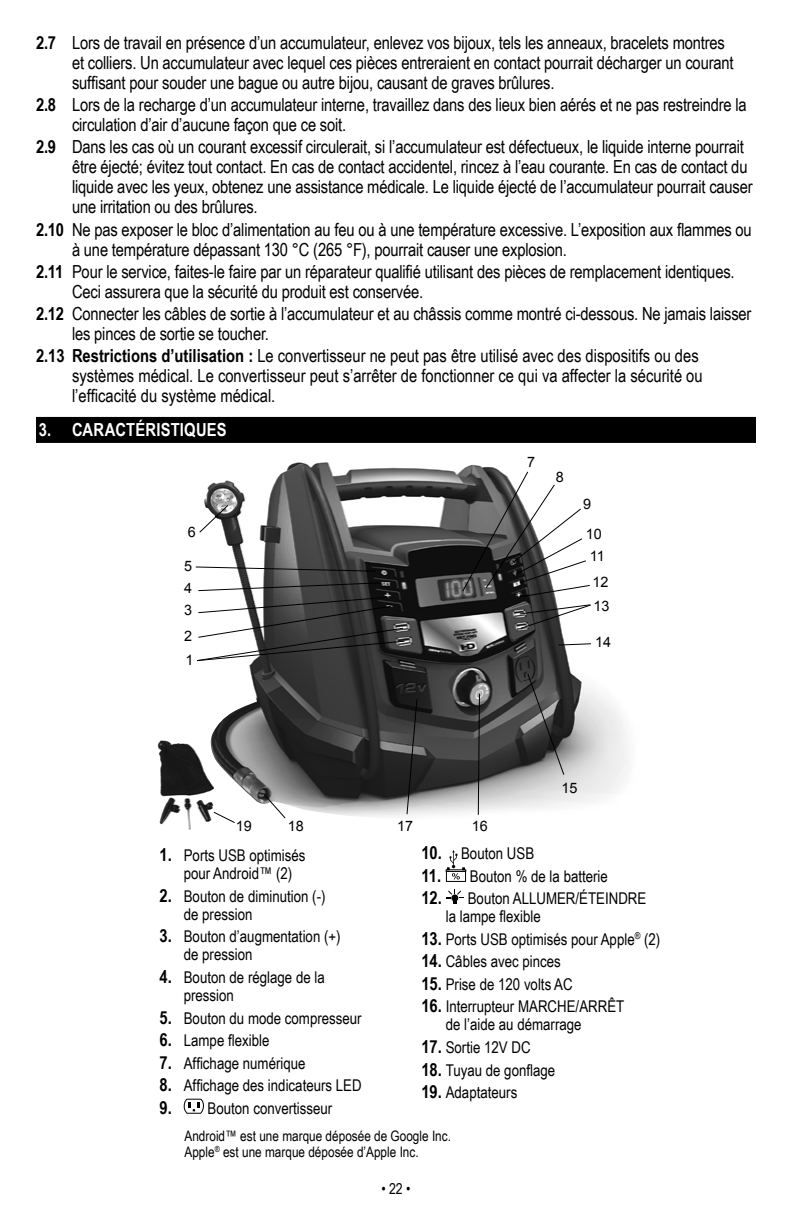
<style>
.page{position:relative;width:792px;height:1224px;background:#fff}
.page>*{position:absolute;margin:0;border:0;box-sizing:border-box;transform-origin:0 0}
.t1{font:18px/20px "Arial Narrow";letter-spacing:-.01em;color:#000}
.t2{font:700 18px "Arial Narrow";letter-spacing:.01em;color:#fff}
.t3{font:16.2px/18px "Arial Narrow";color:#000}
.t4{font:15px "Arial Narrow";color:#000}
.t5{font:14.4px/16.2px "Arial Narrow";color:#000}
.t6{font:14.4px/22px "Arial";color:#000}
.s1{font-weight:700}
.s2{font-weight:700;font-size:18px}
</style>
<div class="page">
<div style="left:36px;top:417px;width:720px;height:26px;background:#000"></div>
<svg style="left:184px;top:1099px;width:20px;height:15px"></svg>
<div style="left:446px;top:871px;width:20px;height:11px;border:1px solid #000"></div>
<svg style="left:446px;top:850px;width:20px;height:29px"></svg>
<svg style="left:446px;top:889px;width:18px;height:15px"></svg>
<img style="left:204px;top:462px;width:424px;height:354px">
<svg style="left:195px;top:566px;width:182px;height:6px"></svg>
<svg style="left:263px;top:794px;width:23px;height:25px"></svg>
<svg style="left:406px;top:698px;width:12px;height:117px"></svg>
<svg style="left:477px;top:693px;width:3px;height:123px"></svg>
<svg style="left:527px;top:673px;width:38px;height:103px;background:#545454"></svg>
<svg style="left:199px;top:504px;width:30px;height:30px"></svg>
<svg style="left:558px;top:643px;width:34px;height:3px"></svg>
<svg style="left:462px;top:471px;width:129px;height:127px"></svg>
<svg style="left:519px;top:604px;width:73px;height:25px"></svg>
<svg style="left:197px;top:582px;width:208px;height:80px"></svg>
<img style="left:157px;top:737px;width:61px;height:93px">
<svg style="left:213px;top:811px;width:23px;height:13px"></svg>
<p class="t1" style="left:72px;top:32px;width:663px;text-indent:-36px"><span class="s1">2.7</span> Lors de travail en présence d’un accumulateur, enlevez vos bijoux, tels les anneaux, bracelets montres et colliers. Un accumulateur avec lequel ces pièces entreraient en contact pourrait décharger un courant suffisant pour souder une bague ou autre bijou, causant de graves brûlures.</p>
<p class="t1" style="left:72px;top:94px;width:676px;text-indent:-36px"><span class="s1">2.8</span> Lors de la recharge d’un accumulateur interne, travaillez dans des lieux bien aérés et ne pas restreindre la circulation d’air d’aucune façon que ce soit.</p>
<p class="t1" style="left:72px;top:136px;width:682px;text-indent:-36px"><span class="s1">2.9</span> Dans les cas où un courant excessif circulerait, si l’accumulateur est défectueux, le liquide interne pourrait être éjecté; évitez tout contact. En cas de contact accidentel, rincez à l’eau courante. En cas de contact du liquide avec les yeux, obtenez une assistance médicale. Le liquide éjecté de l’accumulateur pourrait causer une irritation ou des brûlures.</p>
<p class="t1" style="left:72px;top:219px;width:681px;text-indent:-36px"><span class="s1">2.10</span> Ne pas exposer le bloc d’alimentation au feu ou à une température excessive. L’exposition aux flammes ou à une température dépassant 130 °C (265 °F), pourrait causer une explosion.</p>
<p class="t1" style="left:72px;top:261px;width:664px;text-indent:-36px"><span class="s1">2.11</span> Pour le service, faites-le faire par un réparateur qualifié utilisant des pièces de remplacement identiques.<br>Ceci assurera que la sécurité du produit est conservée.</p>
<p class="t1" style="left:72px;top:303px;width:681px;text-indent:-36px"><span class="s1">2.12</span> Connecter les câbles de sortie à l’accumulateur et au châssis comme montré ci-dessous. Ne jamais laisser les pinces de sortie se toucher.</p>
<p class="t1" style="left:72px;top:345px;width:632px;text-indent:-36px"><span class="s1">2.13 Restrictions d’utilisation :</span> Le convertisseur ne peut pas être utilisé avec des dispositifs ou des systèmes médical. Le convertisseur peut s’arrêter de fonctionner ce qui va affecter la sécurité ou l’efficacité du système médical.</p>
<p class="t2" style="left:39px;top:417px;width:189px">3. CARACTÉRISTIQUES</p>
<p class="t6" style="left:188px;top:521px;width:10px">6</p>
<p class="t6" style="left:184px;top:555px;width:10px;text-align:justify">5<br>4<br>3</p>
<p class="t6" style="left:184px;top:625px;width:10px">2</p>
<p class="t6" style="left:185px;top:649px;width:10px">1</p>
<p class="t6" style="left:527px;top:451px;width:10px">7</p>
<p class="t6" style="left:556px;top:466px;width:10px">8</p>
<p class="t6" style="left:583px;top:493px;width:10px">9</p>
<p class="t6" style="left:586px;top:523px;width:20px">10<br>11</p>
<p class="t6" style="left:592px;top:570px;width:19px;line-height:24.6px">12<br>13</p>
<p class="t6" style="left:595px;top:631px;width:18px">14</p>
<p class="t6" style="left:236px;top:815px;width:18px">19</p>
<p class="t6" style="left:288px;top:815px;width:18px">18</p>
<p class="t6" style="left:397px;top:815px;width:18px">17</p>
<p class="t6" style="left:472px;top:815px;width:18px">16</p>
<p class="t6" style="left:562px;top:777px;width:18px">15</p>
<p class="t3" style="left:184px;top:846px;width:123px;text-indent:-24px"><span class="s2">1.</span> Ports USB optimisés pour Android™ (2)</p>
<p class="t3" style="left:184px;top:887px;width:143px;text-indent:-24px"><span class="s2">2.</span> Bouton de diminution (-) de pression</p>
<p class="t3" style="left:184px;top:927px;width:158px;text-indent:-24px"><span class="s2">3.</span> Bouton d’augmentation (+) de pression</p>
<p class="t3" style="left:184px;top:968px;width:143px;text-indent:-24px"><span class="s2">4.</span> Bouton de réglage de la pression</p>
<p class="t3" style="left:159px;top:1008px;width:204px"><span class="s2">5.</span> Bouton du mode compresseur</p>
<p class="t3" style="left:159px;top:1031px;width:111px"><span class="s2">6.</span> Lampe flexible</p>
<p class="t3" style="left:159px;top:1053px;width:148px"><span class="s2">7.</span> Affichage numérique</p>
<p class="t3" style="left:159px;top:1076px;width:204px"><span class="s2">8.</span> Affichage des indicateurs LED</p>
<p class="t3" style="left:159px;top:1098px;width:174px"><span class="s2">9.</span> Bouton convertisseur</p>
<p class="t3" style="left:421px;top:844px;width:114px"><span class="s2">10.</span> Bouton USB</p>
<p class="t3" style="left:421px;top:866px;width:188px"><span class="s2">11.</span> Bouton % de la batterie</p>
<p class="t3" style="left:446px;top:889px;width:202px;text-indent:-24px"><span class="s2">12.</span> Bouton ALLUMER/ÉTEINDRE la lampe flexible</p>
<p class="t3" style="left:421px;top:930px;width:240px"><span class="s2">13.</span> Ports USB optimisés pour Apple<sup>®</sup> (2)</p>
<p class="t3" style="left:421px;top:952px;width:141px"><span class="s2">14.</span> Câbles avec pinces</p>
<p class="t3" style="left:421px;top:975px;width:153px"><span class="s2">15.</span> Prise de 120 volts AC</p>
<p class="t3" style="left:446px;top:997px;width:180px;text-indent:-24px"><span class="s2">16.</span> Interrupteur MARCHE/ARRÊT de l’aide au démarrage</p>
<p class="t3" style="left:421px;top:1038px;width:111px"><span class="s2">17.</span> Sortie 12V DC</p>
<p class="t3" style="left:421px;top:1060px;width:135px"><span class="s2">18.</span> Tuyau de gonflage</p>
<p class="t3" style="left:421px;top:1083px;width:97px"><span class="s2">19.</span> Adaptateurs</p>
<p class="t5" style="left:185px;top:1127px;width:268px">Android™ est une marque déposée de Google Inc.<br>Apple<sup>®</sup> est une marque déposée d’Apple Inc.</p>
<p class="t4" style="left:381px;top:1178px;width:31px">• 22 •</p>
</div>
